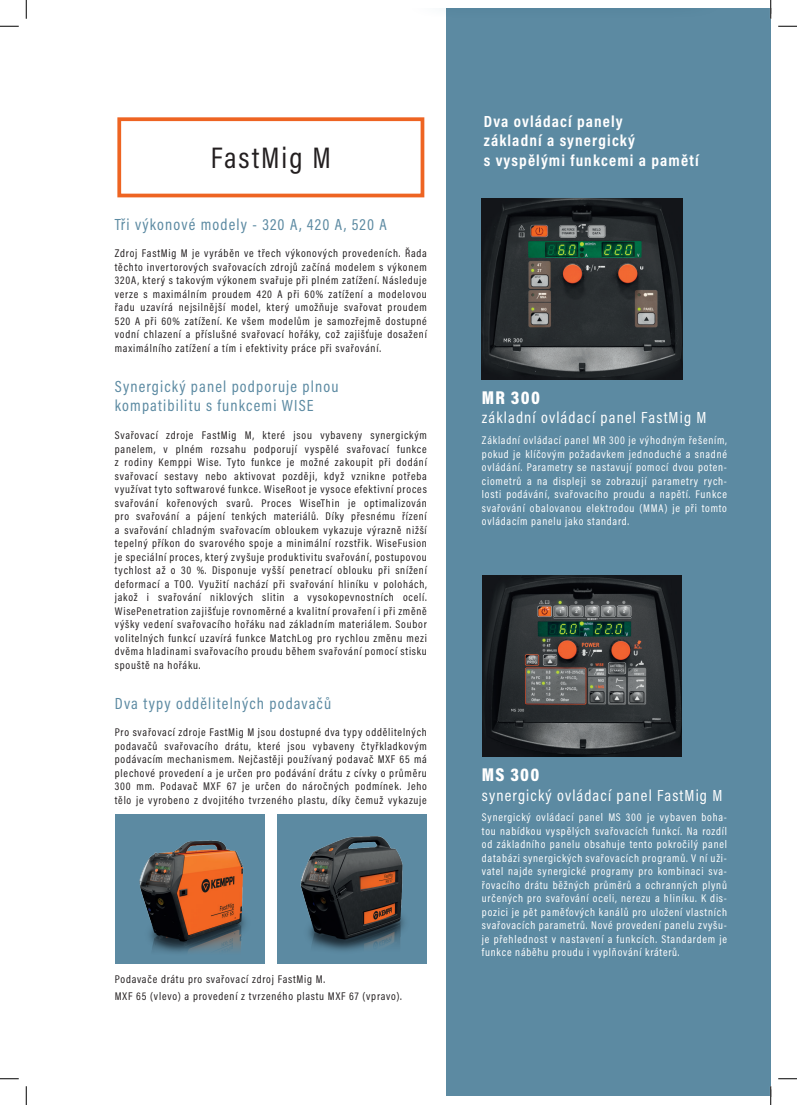
<style>
.page{position:relative;width:797px;height:1105px;background:#fff}
.page>*{position:absolute;margin:0;border:0;box-sizing:border-box;transform-origin:0 0}
.t1{font:30px "Acumin Pro Cond";letter-spacing:.065em;color:#231f20}
.t2{font:900 18.75px "Acumin Pro Cond";letter-spacing:.07em;color:#fff}
.t3{font:16.25px/19.5px "Acumin Pro Cond";letter-spacing:.07em;color:#5c8aa2}
.t4{font:700 16.25px/19.5px "Acumin Pro Cond";letter-spacing:.07em;color:#fff}
.t5{font:16.25px "Acumin Pro Cond";letter-spacing:.07em;color:#fff}
.t6{font:11.25px/13.5px "Acumin Pro Cond";letter-spacing:.07em;color:#231f20;text-align:justify}
.t7{font:11.25px/13.5px "Acumin Pro Cond";letter-spacing:.07em;color:#fff;text-align:justify}
</style>
<div class="page">
<div style="left:446px;top:9px;width:324px;height:1087px;background:#5c8aa2"></div>
<div style="left:400px;top:9px;width:331px;height:9px;background:#106883;opacity:.1"></div>
<svg style="left:117px;top:117px;width:308px;height:81px"></svg>
<img style="left:482px;top:198px;width:200px;height:182px">
<img style="left:482px;top:575px;width:200px;height:182px">
<img style="left:115px;top:814px;width:150px;height:149px">
<img style="left:277px;top:814px;width:150px;height:149px">
<svg style="left:0;top:25px;width:19px;height:2px"></svg>
<svg style="left:778px;top:25px;width:19px;height:2px"></svg>
<svg style="left:0;top:1078px;width:19px;height:1px"></svg>
<svg style="left:778px;top:1078px;width:19px;height:1px"></svg>
<svg style="left:25px;top:0;width:2px;height:19px"></svg>
<svg style="left:25px;top:1086px;width:2px;height:19px"></svg>
<svg style="left:770px;top:0;width:1px;height:19px"></svg>
<svg style="left:770px;top:1086px;width:1px;height:19px"></svg>
<h1 class="t1" style="left:211px;top:139px;width:122px">FastMig M</h1>
<h3 class="t3" style="left:115px;top:214px;width:273px">Tři výkonové modely - 320 A, 420 A, 520 A</h3>
<p class="t6" style="left:115px;top:246px;width:313px">Zdroj FastMig M je vyráběn ve třech výkonových provedeních. Řada těchto invertorových svařovacích zdrojů začíná modelem s výkonem 320A, který s takovým výkonem svařuje při plném zatížení. Následuje verze s maximálním proudem 420 A při 60% zatížení a modelovou řadu uzavírá nejsilnější model, který umožňuje svařovat proudem 520 A při 60% zatížení. Ke všem modelům je samozřejmě dostupné vodní chlazení a příslušné svařovací hořáky, což zajišťuje dosažení maximálního zatížení a tím i efektivity práce při svařování.</p>
<h3 class="t3" style="left:115px;top:376px;width:225px">Synergický panel podporuje plnou kompatibilitu s funkcemi WISE</h3>
<p class="t6" style="left:115px;top:428px;width:313px">Svařovací zdroje FastMig M, které jsou vybaveny synergickým panelem, v plném rozsahu podporují vyspělé svařovací funkce z rodiny Kemppi Wise. Tyto funkce je možné zakoupit při dodání svařovací sestavy nebo aktivovat později, když vznikne potřeba využívat tyto softwarové funkce. WiseRoot je vysoce efektivní proces svařování kořenových svarů. Proces WiseThin je optimalizován pro svařování a pájení tenkých materiálů. Díky přesnému řízení a svařování chladným svařovacím obloukem vykazuje výrazně nižší tepelný příkon do svarového spoje a minimální rozstřik. WiseFusion je speciální proces, který zvyšuje produktivitu svařování, postupovou tychlost až o 30 %. Disponuje vyšší penetrací oblouku při snížení deformací a TOO. Využití nachází při svařování hliníku v polohách, jakož i svařování niklových slitin a vysokopevnostních ocelí.<br>WisePenetration zajišťuje rovnoměrné a kvalitní provaření i při změně výšky vedení svařovacího hořáku nad základním materiálem. Soubor volitelných funkcí uzavírá funkce MatchLog pro rychlou změnu mezi dvěma hladinami svařovacího proudu během svařování pomocí stisku spouště na hořáku.</p>
<h3 class="t3" style="left:115px;top:693px;width:218px">Dva typy oddělitelných podavačů</h3>
<p class="t6" style="left:115px;top:725px;width:313px">Pro svařovací zdroje FastMig M jsou dostupné dva typy oddělitelných podavačů svařovacího drátu, které jsou vybaveny čtyřkladkovým podávacím mechanismem. Nejčastěji používaný podavač MXF 65 má plechové provedení a je určen pro podávání drátu z cívky o průměru 300 mm. Podavač MXF 67 je určen do náročných podmínek. Jeho tělo je vyrobeno z dvojitého tvrzeného plastu, díky čemuž vykazuje</p>
<p class="t6" style="left:115px;top:970px;width:288px;line-height:17px">Podavače drátu pro svařovací zdroj FastMig M.<br>MXF 65 (vlevo) a provedení z tvrzeného plastu MXF 67 (vpravo).</p>
<h3 class="t4" style="left:484px;top:111px;width:216px">Dva ovládací panely<br>základní a synergický<br>s vyspělými funkcemi a pamětí</h3>
<h2 class="t2" style="left:482px;top:385px;width:59px">MR 300</h2>
<h3 class="t5" style="left:482px;top:407px;width:226px">základní ovládací panel FastMig M</h3>
<p class="t7" style="left:482px;top:433px;width:246px">Základní ovládací panel MR 300 je výhodným řešením, pokud je klíčovým požadavkem jednoduché a snadné ovládání. Parametry se nastavují pomocí dvou poten&shy;ciometrů a na displeji se zobrazují parametry rych&shy;losti podávání, svařovacího proudu a napětí. Funkce svařování obalovanou elektrodou (MMA) je při tomto ovládacím panelu jako standard.</p>
<h2 class="t2" style="left:482px;top:763px;width:59px">MS 300</h2>
<h3 class="t5" style="left:482px;top:785px;width:242px">synergický ovládací panel FastMig M</h3>
<p class="t7" style="left:482px;top:811px;width:246px">Synergický ovládací panel MS 300 je vybaven boha&shy;tou nabídkou vyspělých svařovacích funkcí. Na rozdíl od základního panelu obsahuje tento pokročilý panel databázi synergických svařovacích programů. V ní uži&shy;vatel najde synergické programy pro kombinaci sva&shy;řovacího drátu běžných průměrů a ochranných plynů určených pro svařování oceli, nerezu a hliníku. K dis&shy;pozici je pět paměťových kanálů pro uložení vlastních svařovacích parametrů. Nové provedení panelu zvyšu&shy;je přehlednost v nastavení a funkcích. Standardem je funkce náběhu proudu i vyplňování kráterů.</p>
</div>
